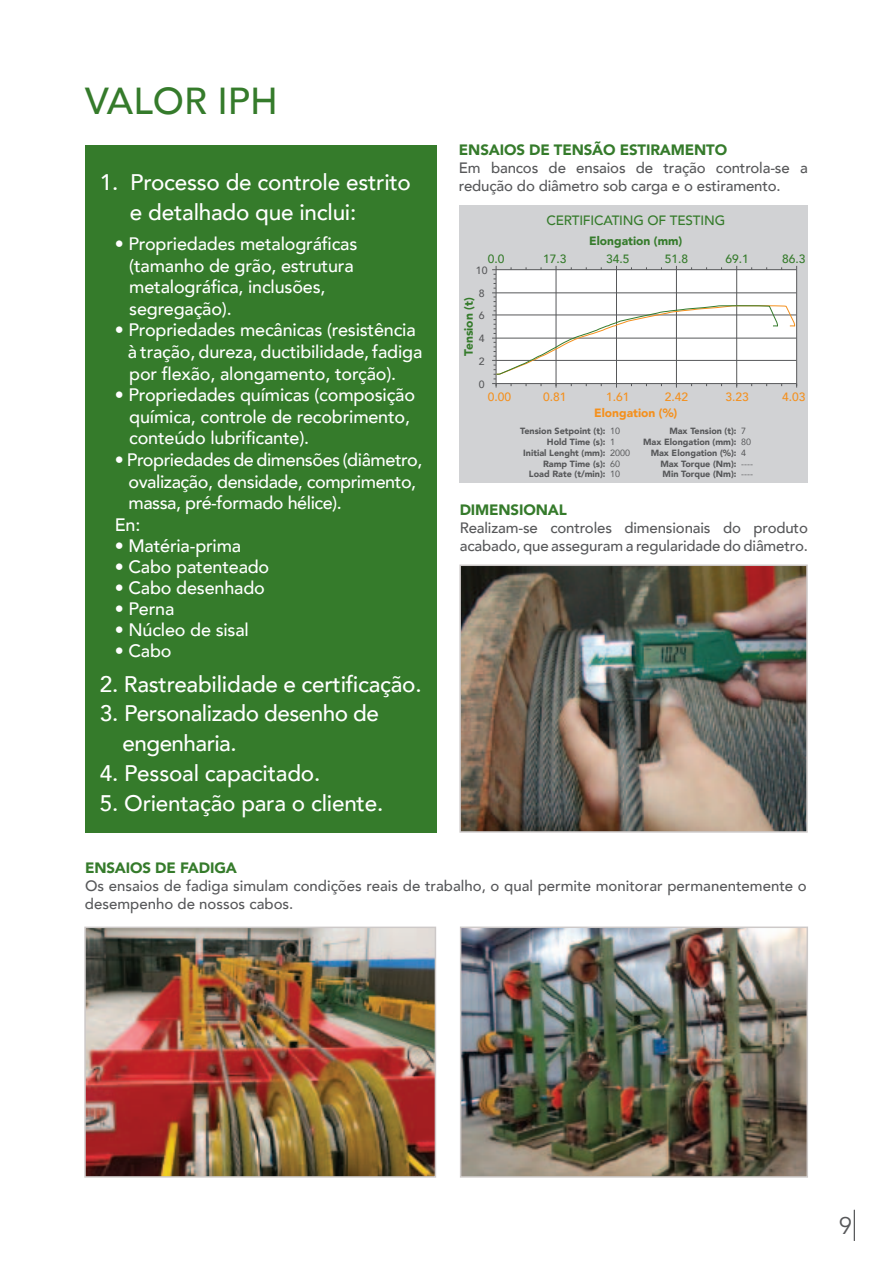
<style>
.page{position:relative;width:893px;height:1263px;background:#fff}
.page>*{position:absolute;margin:0;border:0;box-sizing:border-box;transform-origin:0 0}
.t1{font:500 37.5px "Avenir";color:#357b2b}
.t2{font:24px "Avenir";color:#57585a}
.t3{font:500 22.5px/30px "Avenir";letter-spacing:-.01em;color:#fff}
.t4{font:500 18px/21.6px "Avenir";letter-spacing:-.01em;color:#fff}
.t5{font:500 15px/18px "Avenir";letter-spacing:-.01em;color:#57585a}
.t6{font:900 15px "Avenir";letter-spacing:-.01em;color:#357b2b}
.t7{font:500 13.5px "Avenir";letter-spacing:-.01em;color:#357b2b}
.t8{font:500 12px "Avenir";color:#f4901d}
.t9{font:900 12px "Avenir";color:#357b2b}
.t10{font:500 12px "Avenir";color:#357b2b}
.t11{font:900 12px "Avenir";color:#f4901d}
.t12{font:500 10.5px "Avenir";color:#57585a}
.t13{font:900 9px/10.8px "Avenir";color:#57585a;text-align:right}
.t14{font:9px/10.8px "Avenir";color:#57585a}
</style>
<div class="page">
<img style="left:463px;top:929px;width:342px;height:246px">
<div style="left:460px;top:926px;width:348px;height:252px;border:2px solid #cdc9c8"></div>
<div style="left:85px;top:145px;width:351px;height:688px;background:#357b2b"></div>
<img style="left:87px;top:929px;width:346px;height:246px">
<div style="left:84px;top:926px;width:352px;height:252px;border:2px solid #cdc9c8"></div>
<img style="left:462px;top:567px;width:343px;height:263px">
<div style="left:459px;top:564px;width:349px;height:269px;border:2px solid #cdc9c8"></div>
<div style="left:459px;top:205px;width:349px;height:277px;background:#d1d2d4"></div>
<svg style="left:492px;top:266px;width:305px;height:122px;background:#eeeeed"></svg>
<hr style="left:854px;top:1210px;width:1px;height:31px;background:#57585a">
<h1 class="t1" style="left:85px;top:68px;width:194px">VALOR IPH</h1>
<p class="t3" style="left:130px;top:166px;width:282px;text-indent:-30px">1. Processo de controle estrito e detalhado que inclui:</p>
<p class="t4" style="left:129px;top:232px;width:230px;text-indent:-14px">• Propriedades metalográficas (tamanho de grão, estrutura metalográfica, inclusões, segregação).</p>
<p class="t4" style="left:128px;top:318px;width:296px;text-indent:-13px">• Propriedades mecânicas (resistência à tração, dureza, ductibilidade, fadiga por flexão, alongamento, torção).</p>
<p class="t4" style="left:129px;top:383px;width:287px;text-indent:-14px">• Propriedades químicas (composição química, controle de recobrimento, conteúdo lubrificante).</p>
<p class="t4" style="left:128px;top:448px;width:295px;text-indent:-14px">• Propriedades de dimensões (diâmetro, ovalização, densidade, comprimento, massa, pré-formado hélice).</p>
<p class="t4" style="left:115px;top:534px;width:128px">• Matéria-prima</p>
<p class="t4" style="left:115px;top:555px;width:156px">• Cabo patenteado</p>
<p class="t4" style="left:115px;top:576px;width:152px">• Cabo desenhado</p>
<p class="t4" style="left:115px;top:597px;width:61px">• Perna</p>
<p class="t4" style="left:115px;top:618px;width:136px">• Núcleo de sisal</p>
<p class="t4" style="left:115px;top:639px;width:58px">• Cabo</p>
<p class="t4" style="left:115px;top:513px;width:27px">En:</p>
<p class="t3" style="left:100px;top:667px;width:323px">2. Rastreabilidade e certificação.</p>
<p class="t3" style="left:123px;top:697px;width:258px;text-indent:-23px">3. Personalizado desenho de engenharia.</p>
<p class="t3" style="left:100px;top:757px;width:222px">4. Pessoal capacitado.</p>
<p class="t3" style="left:100px;top:786px;width:285px">5. Orientação para o cliente.</p>
<p class="t6" style="left:459px;top:137px;width:270px">ENSAIOS DE TENSÃO ESTIRAMENTO</p>
<p class="t5" style="left:459px;top:158px;width:350px">Em bancos de ensaios de tração controla-se a redução do diâmetro sob carga e o estiramento.</p>
<p class="t7" style="left:546px;top:208px;width:180px">CERTIFICATING OF TESTING</p>
<p class="t10" style="left:488px;top:249px;width:18px">0.0</p>
<p class="t12" style="left:476px;top:261px;width:13px">10</p>
<p class="t12" style="left:479px;top:284px;width:7px">8</p>
<p class="t9" style="left:458px;top:356px;width:60px;rotate:-90deg">Tension (t)</p>
<p class="t12" style="left:479px;top:306px;width:7px">6</p>
<p class="t12" style="left:479px;top:330px;width:7px">4</p>
<p class="t12" style="left:479px;top:352px;width:7px">2</p>
<p class="t12" style="left:479px;top:375px;width:7px">0</p>
<p class="t8" style="left:488px;top:386px;width:25px">0.00</p>
<p class="t10" style="left:543px;top:249px;width:25px">17.3</p>
<p class="t9" style="left:589px;top:231px;width:95px">Elongation (mm)</p>
<p class="t10" style="left:606px;top:249px;width:25px">34.5</p>
<p class="t10" style="left:665px;top:249px;width:25px">51.8</p>
<p class="t10" style="left:725px;top:249px;width:25px">69.1</p>
<p class="t8" style="left:543px;top:386px;width:25px">0.81</p>
<p class="t8" style="left:606px;top:386px;width:25px">1.61</p>
<p class="t8" style="left:665px;top:386px;width:25px">2.42</p>
<p class="t11" style="left:594px;top:403px;width:85px">Elongation (%)</p>
<p class="t8" style="left:725px;top:386px;width:25px">3.23</p>
<p class="t13" style="left:520px;top:425px;width:87px">Tension Setpoint (t):<br>Hold Time (s):<br>Initial Lenght (mm):<br>Ramp Time (s):<br>Load Rate (t/min):</p>
<p class="t13" style="left:643px;top:425px;width:95px">Max Tension (t):<br>Max Elongation (mm):<br>Max Elongation (%):<br>Max Torque (Nm):<br>Min Torque (Nm):</p>
<p class="t14" style="left:610px;top:425px;width:22px">10<br>1<br>2000<br>60<br>10</p>
<p class="t14" style="left:741px;top:425px;width:13px">7<br>80<br>4 ---- ----</p>
<p class="t10" style="left:782px;top:249px;width:25px">86.3</p>
<p class="t8" style="left:782px;top:386px;width:25px">4.03</p>
<p class="t6" style="left:460px;top:497px;width:109px">DIMENSIONAL</p>
<p class="t5" style="left:460px;top:518px;width:350px">Realizam-se controles dimensionais do produto acabado, que asseguram a regularidade do diâmetro.</p>
<p class="t6" style="left:85px;top:855px;width:154px">ENSAIOS DE FADIGA</p>
<p class="t5" style="left:85px;top:876px;width:723px">Os ensaios de fadiga simulam condições reais de trabalho, o qual permite monitorar permanentemente o desempenho de nossos cabos.</p>
<h2 class="t2" style="left:839px;top:1211px;width:15px">9</h2>
</div>
